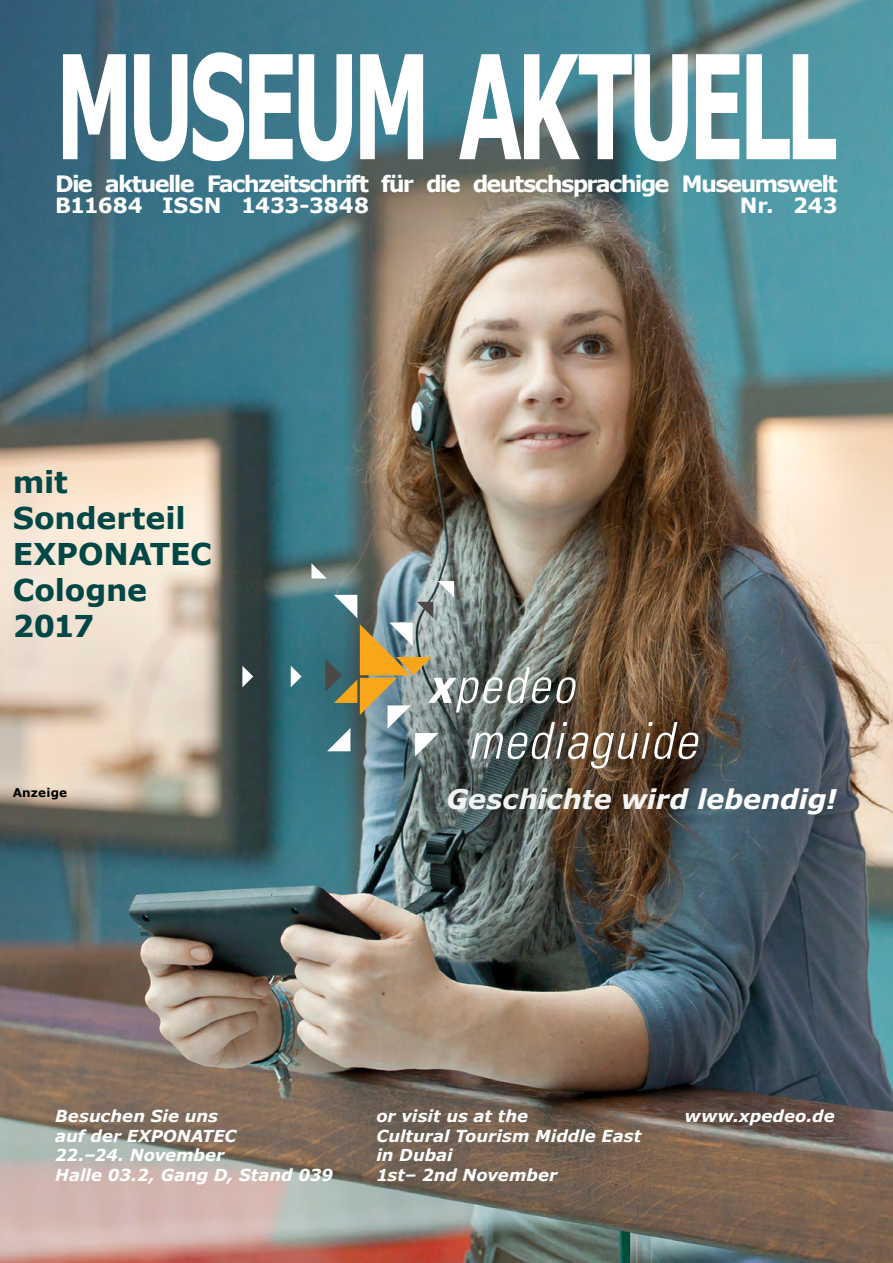
<style>
.page{position:relative;width:893px;height:1263px;background:#fff}
.page>*{position:absolute;margin:0;border:0;box-sizing:border-box;transform-origin:0 0}
.t1{font:700 144.3px "Verdana";letter-spacing:-.07em;color:#fff;scale:.57 1}
.t2{font:italic 300 50.7px "Univers Condensed";letter-spacing:.035em;color:#fff}
.t3{font:700 30px/36px "Verdana";letter-spacing:-.005em;color:#004745}
.t4{font:italic 700 27px "Verdana";letter-spacing:-.005em;color:#fff}
.t5{font:700 22.5px "Verdana";letter-spacing:-.08em;color:#fff}
.t6{font:700 21px "Verdana";letter-spacing:-.005em;color:#fff}
.t7{font:italic 700 16.5px/19.8px "Verdana";color:#fff}
.t8{font:700 12px "Verdana";letter-spacing:.015em;color:#000}
</style>
<div class="page">
<img style="left:0;top:0;width:893px;height:1263px">
<img style="left:148px;top:492px;width:639px;height:392px">
<svg style="left:291px;top:666px;width:11px;height:21px"></svg>
<svg style="left:242px;top:666px;width:11px;height:21px"></svg>
<img style="left:311px;top:563px;width:266px;height:193px">
<h1 class="t1" style="left:55px;top:4px;width:1374px">MUSEUM AKTUELL</h1>
<h3 class="t5" style="left:55px;top:168px;width:784px">Die aktuelle Fachzeitschrift für die deutschsprachige Museumswelt</h3>
<p class="t6" style="left:55px;top:190px;width:315px">B11684 ISSN 1433-3848</p>
<p class="t6" style="left:740px;top:190px;width:99px">Nr. 243</p>
<h3 class="t3" style="left:13px;top:463px;width:201px">mit<br>Sonderteil<br>EXPONATEC<br>Cologne<br>2017</h3>
<p class="t8" style="left:13px;top:784px;width:56px">Anzeige</p>
<h2 class="t2" style="left:468px;top:710px;width:230px">mediaguide</h2>
<h3 class="t4" style="left:446px;top:780px;width:392px">Geschichte wird lebendig!</h3>
<p class="t7" style="left:55px;top:1105px;width:280px">Besuchen Sie uns<br>auf der EXPONATEC<br>22.–24. November<br>Halle 03.2, Gang D, Stand 039</p>
<p class="t7" style="left:376px;top:1105px;width:267px">or visit us at the<br>Cultural Tourism Middle East in Dubai<br>1st– 2nd November</p>
<p class="t7" style="left:685px;top:1105px;width:152px">www.xpedeo.de</p>
</div>
